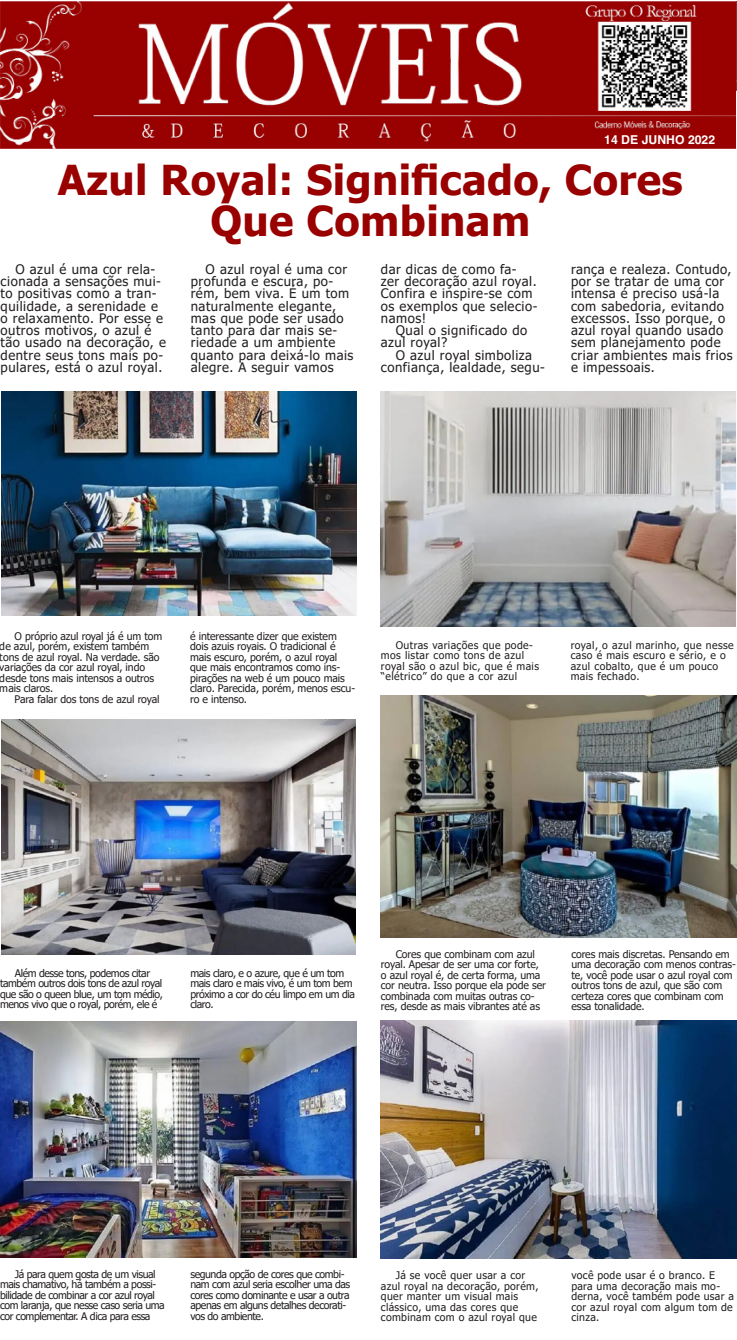
<style>
.page{position:relative;width:737px;height:1340px;background:#fff}
.page>*{position:absolute;margin:0;border:0;box-sizing:border-box;transform-origin:0 0}
.Texto_Jornal{font:700 41.12px "Tahoma";letter-spacing:.01em;color:#990100}
.Texto_Jornal-2{font:13.12px/12.2px "Tahoma";letter-spacing:.04em;color:#231f20}
.Texto_Jornal-3{font:700 12.25px "Helvetica";color:#fff}
.Texto_Jornal-4{font:10.5px/10.5px "Tahoma";letter-spacing:-.01em;color:#231f20}
.Texto_Jornal-5{font:10.5px/10.5px "Tahoma";letter-spacing:-.04em;color:#231f20}
.Texto_Jornal-6{font:10.5px/10.5px "Tahoma";letter-spacing:.03em;color:#231f20}
.Texto_Jornal-7{font:10.5px/10.5px "Tahoma";letter-spacing:.04em;color:#231f20}
</style>
<div class="page">
<img style="left:0;top:1px;width:735px;height:148px">
<img style="left:2px;top:391px;width:354px;height:224px">
<img style="left:381px;top:391px;width:354px;height:236px">
<img style="left:1px;top:719px;width:355px;height:235px">
<img style="left:381px;top:695px;width:356px;height:242px">
<img style="left:1px;top:1021px;width:355px;height:236px">
<img style="left:381px;top:1020px;width:355px;height:238px">
<p class="Texto_Jornal-3" style="left:604px;top:132px;width:112px">14 DE JUNHO 2022</p>
<p class="Texto_Jornal" style="left:58px;top:151px;width:626px">Azul Royal: Significado, Cores</p>
<p class="Texto_Jornal" style="left:210px;top:192px;width:321px">Que Combinam</p>
<p class="Texto_Jornal-2" style="left:1px;top:263px;width:167px;text-indent:15px">O azul é uma cor rela&shy;cionada a sensações mui&shy;to positivas como a tran&shy;quilidade, a serenidade e o relaxamento. Por esse e outros motivos, o azul é tão usado na decoração, e dentre seus tons mais po&shy;pulares, está o azul royal.</p>
<p class="Texto_Jornal-2" style="left:191px;top:263px;width:164px;text-indent:15px">O azul royal é uma cor profunda e escura, po&shy;rém, bem viva. É um tom naturalmente elegante, mas que pode ser usado tanto para dar mais se&shy;riedade a um ambiente quanto para deixá-lo mais alegre. A seguir vamos</p>
<p class="Texto_Jornal-2" style="left:381px;top:263px;width:158px">dar dicas de como fa&shy;zer decoração azul royal.<br>Confira e inspire-se com os exemplos que selecio&shy;namos!</p>
<p class="Texto_Jornal-2" style="left:571px;top:263px;width:163px">rança e realeza. Contudo, por se tratar de uma cor intensa é preciso usá-la com sabedoria, evitando excessos. Isso porque, o azul royal quando usado sem planejamento pode criar ambientes mais frios e impessoais.</p>
<p class="Texto_Jornal-2" style="left:381px;top:325px;width:148px;text-indent:15px">Qual o significado do azul royal?</p>
<p class="Texto_Jornal-2" style="left:381px;top:349px;width:165px;text-align:center">O azul royal simboliza confiança, lealdade, segu-</p>
<p class="Texto_Jornal-4" style="left:0;top:631px;width:164px;text-indent:15px">O próprio azul royal já é um tom de azul, porém, existem também tons de azul royal. Na verdade. são variações da cor azul royal, indo desde tons mais intensos a outros mais claros.</p>
<p class="Texto_Jornal-4" style="left:15px;top:694px;width:146px">Para falar dos tons de azul royal</p>
<p class="Texto_Jornal-4" style="left:190px;top:631px;width:166px">é interessante dizer que existem dois azuis royais. O tradicional é mais escuro, porém, o azul royal que mais encontramos como ins&shy;pirações na web é um pouco mais claro. Parecida, porém, menos escu&shy;ro e intenso.</p>
<p class="Texto_Jornal-7" style="left:381px;top:640px;width:160px;text-indent:15px">Outras variações que pode&shy;mos listar como tons de azul royal são o azul bic, que é mais “elétrico” do que a cor azul</p>
<p class="Texto_Jornal-7" style="left:570px;top:640px;width:164px">royal, o azul marinho, que nesse caso é mais escuro e sério, e o azul cobalto, que é um pouco mais fechado.</p>
<p class="Texto_Jornal-5" style="left:0;top:968px;width:164px;text-align:center">Além desse tons, podemos citar também outros dois tons de azul royal que são o queen blue, um tom médio, menos vivo que o royal, porém, ele é</p>
<p class="Texto_Jornal-5" style="left:190px;top:968px;width:166px">mais claro, e o azure, que é um tom mais claro e mais vivo, é um tom bem próximo a cor do céu limpo em um dia claro.</p>
<p class="Texto_Jornal-4" style="left:381px;top:949px;width:166px;text-indent:15px">Cores que combinam com azul royal. Apesar de ser uma cor forte, o azul royal é, de certa forma, uma cor neutra. Isso porque ela pode ser combinada com muitas outras co&shy;res, desde as mais vibrantes até as</p>
<p class="Texto_Jornal-4" style="left:571px;top:949px;width:166px">cores mais discretas. Pensando em uma decoração com menos contras&shy;te, você pode usar o azul royal com outros tons de azul, que são com certeza cores que combinam com essa tonalidade.</p>
<p class="Texto_Jornal-5" style="left:0;top:1268px;width:166px;text-indent:15px">Já para quem gosta de um visual mais chamativo, há também a possi&shy;bilidade de combinar a cor azul royal com laranja, que nesse caso seria uma cor complementar. A dica para essa</p>
<p class="Texto_Jornal-5" style="left:190px;top:1268px;width:161px">segunda opção de cores que combi&shy;nam com azul seria escolher uma das cores como dominante e usar a outra apenas em alguns detalhes decorati&shy;vos do ambiente.</p>
<p class="Texto_Jornal-6" style="left:381px;top:1270px;width:159px;text-indent:15px">Já se você quer usar a cor azul royal na decoração, porém, quer manter um visual mais clássico, uma das cores que combinam com o azul royal que</p>
<p class="Texto_Jornal-6" style="left:571px;top:1270px;width:164px">você pode usar é o branco. E para uma decoração mais mo&shy;derna, você também pode usar a cor azul royal com algum tom de cinza.</p>
</div>
